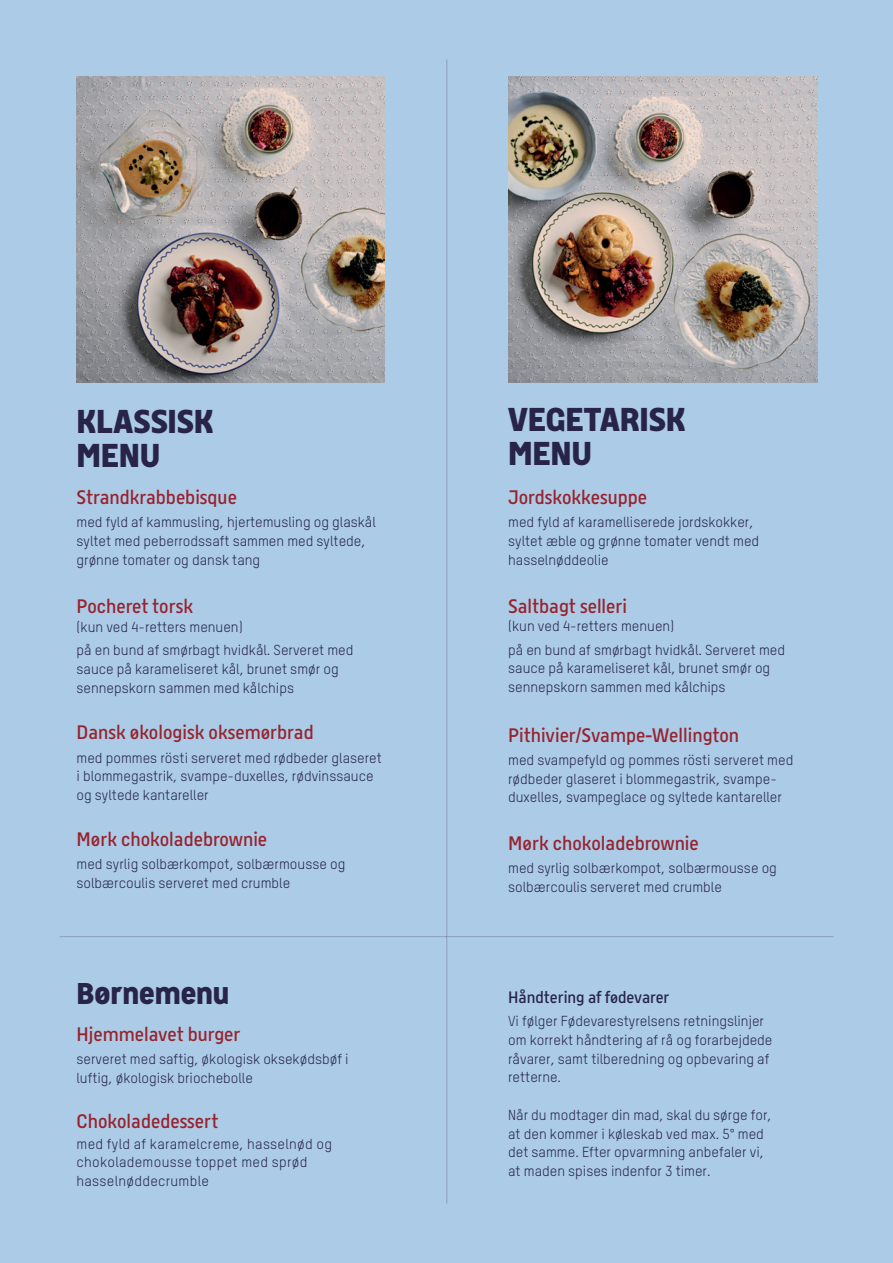
<style>
.page{position:relative;width:893px;height:1263px;background:#abcbe6}
.page>*{position:absolute;margin:0;border:0;box-sizing:border-box;transform-origin:0 0}
.t1{font:700 33px/34.5px "Meyer Grand";letter-spacing:-.005em;color:#272448}
.t2{font:700 30px "Meyer Grand";letter-spacing:-.005em;color:#272448}
.t3{font:300 19.5px "Meyer Grand";color:#98222d}
.t4{font:300 16.5px "Meyer Grand";color:#272448}
.t5{font:14.25px/18.8px "TSTARPRO";color:#272448}
.t6{font:14.25px/18.8px "TSTARPRO";letter-spacing:.02em;color:#272448}
</style>
<div class="page">
<img style="left:77px;top:77px;width:308px;height:306px">
<img style="left:509px;top:77px;width:308px;height:306px">
<hr style="left:446px;top:60px;width:1px;height:876px;background:#8392ac">
<hr style="left:446px;top:937px;width:1px;height:266px;background:#8392ac">
<hr style="left:447px;top:936px;width:386px;height:1px;background:#8392ac">
<hr style="left:60px;top:936px;width:386px;height:1px;background:#8392ac">
<h1 class="t1" style="left:77px;top:404px;width:139px">KLASSISK<br>MENU</h1>
<h1 class="t1" style="left:508px;top:402px;width:179px">VEGETARISK<br>MENU</h1>
<h3 class="t3" style="left:77px;top:484px;width:162px">Strandkrabbebisque</h3>
<p class="t5" style="left:77px;top:512px;width:301px">med fyld af kammusling, hjertemusling og glaskål syltet med peberrodssaft sammen med syltede, grønne tomater og dansk tang</p>
<h3 class="t3" style="left:77px;top:593px;width:118px">Pocheret torsk</h3>
<p class="t5" style="left:77px;top:615px;width:278px;line-height:23.2px">(kun ved 4-retters menuen)<br>på en bund af smørbagt hvidkål. Serveret med</p>
<p class="t5" style="left:77px;top:659px;width:264px">sauce på karameliseret kål, brunet smør og sennepskorn sammen med kålchips</p>
<h3 class="t3" style="left:77px;top:719px;width:239px">Dansk økologisk oksemørbrad</h3>
<p class="t5" style="left:77px;top:748px;width:307px">med pommes rösti serveret med rødbeder glaseret i blommegastrik, svampe-duxelles, rødvinssauce og syltede kantareller</p>
<h3 class="t3" style="left:77px;top:826px;width:192px">Mørk chokoladebrownie</h3>
<p class="t5" style="left:77px;top:854px;width:270px">med syrlig solbærkompot, solbærmousse og solbærcoulis serveret med crumble</p>
<h3 class="t3" style="left:508px;top:484px;width:140px">Jordskokkesuppe</h3>
<p class="t5" style="left:508px;top:512px;width:253px">med fyld af karamelliserede jordskokker, syltet æble og grønne tomater vendt med hasselnøddeolie</p>
<h3 class="t3" style="left:508px;top:593px;width:121px">Saltbagt selleri</h3>
<p class="t5" style="left:508px;top:614px;width:278px;line-height:23.2px">(kun ved 4-retters menuen)<br>på en bund af smørbagt hvidkål. Serveret med</p>
<p class="t5" style="left:508px;top:659px;width:264px">sauce på karameliseret kål, brunet smør og sennepskorn sammen med kålchips</p>
<h3 class="t3" style="left:508px;top:722px;width:232px">Pithivier/Svampe-Wellington</h3>
<p class="t5" style="left:508px;top:750px;width:287px">med svampefyld og pommes rösti serveret med rødbeder glaseret i blommegastrik, svampe&shy;duxelles, svampeglace og syltede kantareller</p>
<h3 class="t3" style="left:508px;top:830px;width:192px">Mørk chokoladebrownie</h3>
<p class="t5" style="left:508px;top:858px;width:270px">med syrlig solbærkompot, solbærmousse og solbærcoulis serveret med crumble</p>
<h2 class="t2" style="left:77px;top:973px;width:154px">Børnemenu</h2>
<h3 class="t3" style="left:77px;top:1021px;width:166px">Hjemmelavet burger</h3>
<p class="t5" style="left:77px;top:1049px;width:274px">serveret med saftig, økologisk oksekødsbøf i luftig, økologisk briochebolle</p>
<h3 class="t3" style="left:77px;top:1108px;width:143px">Chokoladedessert</h3>
<p class="t6" style="left:77px;top:1134px;width:257px">med fyld af karamelcreme, hasselnød og chokolademousse toppet med sprød hasselnøddecrumble</p>
<p class="t4" style="left:508px;top:986px;width:163px">Håndtering af fødevarer</p>
<p class="t5" style="left:508px;top:1011px;width:266px">Vi følger Fødevarestyrelsens retningslinjer om korrekt håndtering af rå og forarbejdede råvarer, samt tilberedning og opbevaring af retterne.</p>
<p class="t5" style="left:508px;top:1105px;width:265px">Når du modtager din mad, skal du sørge for, at den kommer i køleskab ved max. 5° med det samme. Efter opvarmning anbefaler vi, at maden spises indenfor 3 timer.</p>
</div>
